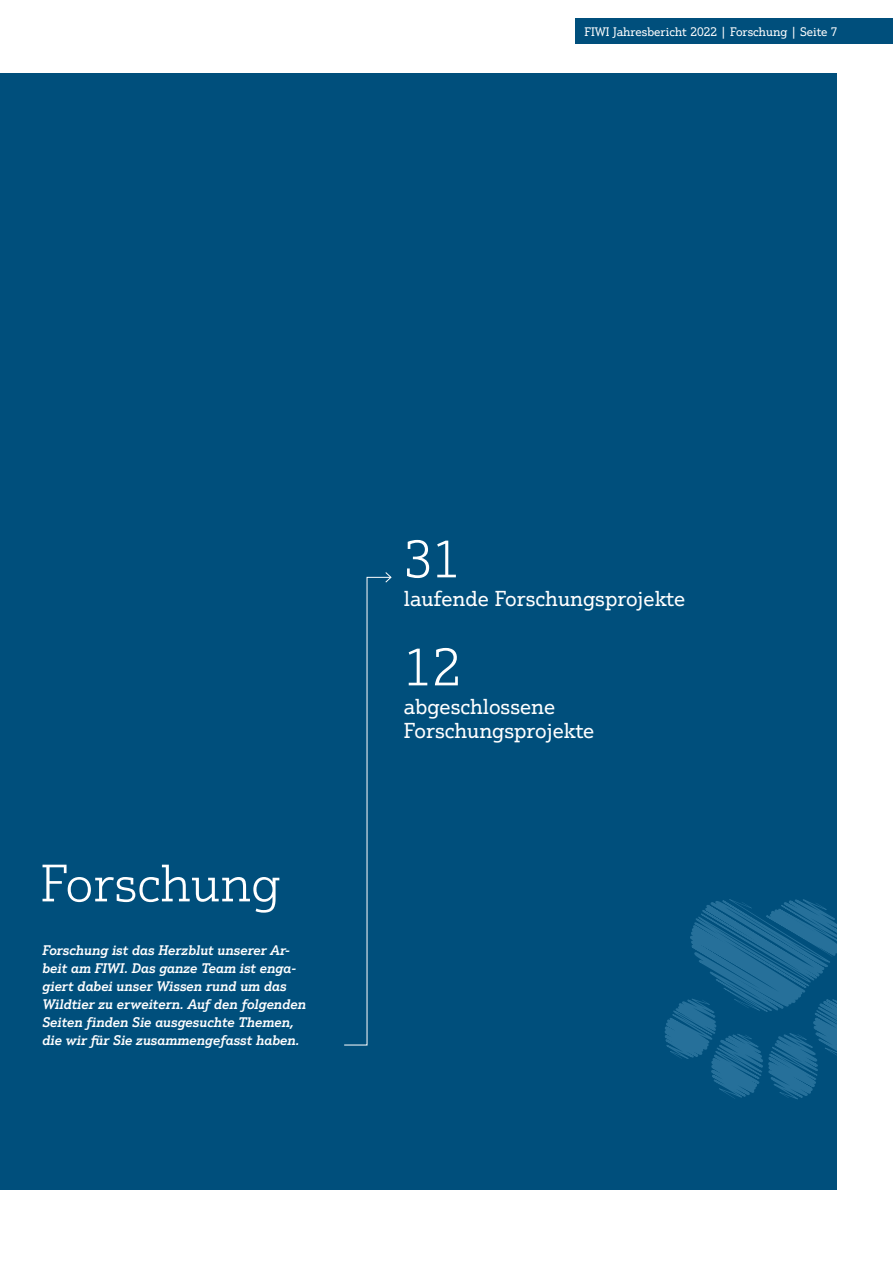
<style>
.page{position:relative;width:893px;height:1263px;background:#fff}
.page>*{position:absolute;margin:0;border:0;box-sizing:border-box;transform-origin:0 0}
.t1{font:300 51px "Justus Pro";color:#fff}
.t2{font:21px/24px "Justus Pro";color:#fff}
.t3{font:italic 500 13.5px/18px "Justus Pro";color:#fff}
.t4{font:12px "Justus Pro";color:#fff}
</style>
<div class="page">
<div style="left:0;top:73px;width:838px;height:1116px;background:#004f7c"></div>
<svg style="left:344px;top:572px;width:48px;height:474px"></svg>
<svg style="left:665px;top:899px;width:173px;height:200px"></svg>
<div style="left:576px;top:18px;width:317px;height:26px;background:#004f7c"></div>
<p class="t4" style="left:584px;top:25px;width:255px">FIWI Jahresbericht 2022 | Forschung | Seite 7</p>
<h1 class="t1" style="left:40px;top:852px;width:242px">Forschung</h1>
<p class="t3" style="left:43px;top:941px;width:265px">Forschung ist das Herzblut unserer Ar&shy;beit am FIWI. Das ganze Team ist enga&shy;giert dabei unser Wissen rund um das Wildtier zu erweitern. Auf den folgenden Seiten finden Sie ausgesuchte Themen, die wir für Sie zusammengefasst haben.</p>
<h1 class="t1" style="left:404px;top:528px;width:59px">31</h1>
<h2 class="t2" style="left:404px;top:586px;width:283px">laufende Forschungsprojekte</h2>
<h1 class="t1" style="left:404px;top:636px;width:59px">12</h1>
<h2 class="t2" style="left:404px;top:694px;width:192px">abgeschlossene<br>Forschungsprojekte</h2>
</div>
